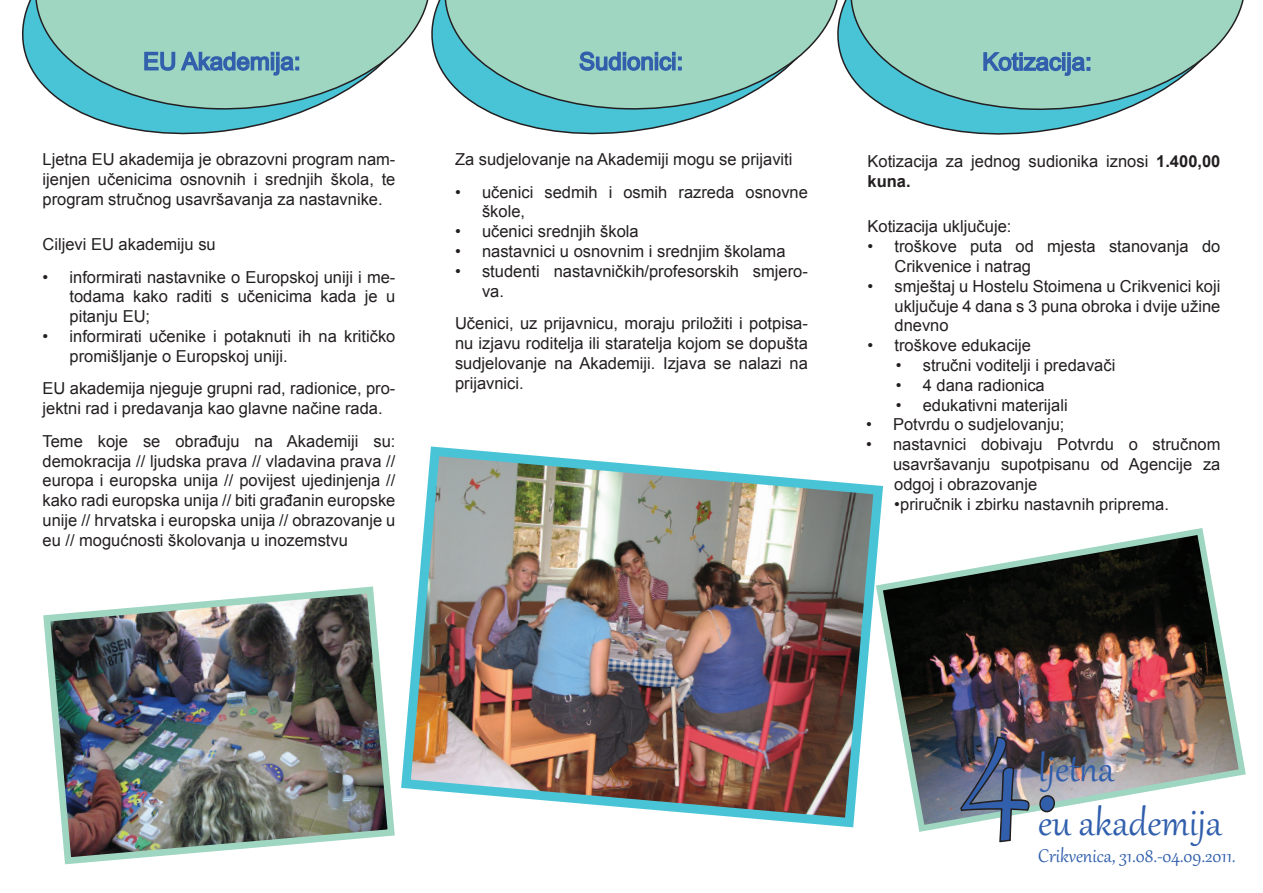
<style>
.page{position:relative;width:1263px;height:893px;background:#fff}
.page>*{position:absolute;margin:0;border:0;box-sizing:border-box;transform-origin:0 0}
.t1{font:180px "Gabriola";color:#315fac}
.t2{font:45px/54px "Gabriola";color:#315fac}
.t3{font:24px "Arial";color:#315fac}
.t4{font:22.5px "Gabriola";color:#315fac}
.t5{font:16.5px/19.8px "Arial";color:#231f20;text-align:justify}
.s1{font-weight:700}
</style>
<div class="page">
<svg style="left:22px;top:13px;width:279px;height:122px"></svg>
<svg style="left:25px;top:0;width:401px;height:113px;background:#9cd4c9"></svg>
<svg style="left:144px;top:48px;width:155px;height:28px;background:#7cb1bb"></svg>
<img style="left:43px;top:586px;width:352px;height:279px">
<svg style="left:426px;top:0;width:284px;height:135px"></svg>
<svg style="left:435px;top:0;width:397px;height:113px;background:#9bd4c8"></svg>
<svg style="left:579px;top:50px;width:103px;height:22px;background:#74a8b9"></svg>
<img style="left:401px;top:446px;width:482px;height:382px">
<svg style="left:832px;top:0;width:282px;height:135px"></svg>
<svg style="left:841px;top:0;width:403px;height:114px;background:#9dd5ca"></svg>
<svg style="left:983px;top:51px;width:107px;height:26px;background:#77acba"></svg>
<img style="left:872px;top:524px;width:374px;height:308px">
<img style="left:959px;top:736px;width:71px;height:107px">
<svg style="left:1038px;top:794px;width:18px;height:19px"></svg>
<h3 class="t3" style="left:143px;top:46px;width:159px">EU Akademija:</h3>
<p class="t5" style="left:43px;top:150px;width:354px">Ljetna EU akademija je obrazovni program nam&shy;ijenjen učenicima osnovnih i srednjih škola, te program stručnog usavršavanja za nastavnike.</p>
<p class="t5" style="left:43px;top:234px;width:175px">Ciljevi EU akademiju su</p>
<p class="t5" style="left:70px;top:267px;width:327px;text-indent:-27px">• informirati nastavnike o Europskoj uniji i me&shy;todama kako raditi s učenicima kada je u pitanju EU;</p>
<p class="t5" style="left:70px;top:326px;width:327px;text-indent:-27px">• informirati učenike i potaknuti ih na kritičko promišljanje o Europskoj uniji.</p>
<p class="t5" style="left:43px;top:379px;width:354px">EU akademija njeguje grupni rad, radionice, pro&shy;jektni rad i predavanja kao glavne načine rada.</p>
<p class="t5" style="left:43px;top:431px;width:354px">Teme koje se obrađuju na Akademiji su: demokracija // ljudska prava // vladavina prava // europa i europska unija // povijest ujedinjenja // kako radi europska unija // biti građanin europske unije // hrvatska i europska unija // obrazovanje u eu // mogućnosti školovanja u inozemstvu</p>
<h3 class="t3" style="left:579px;top:46px;width:106px">Sudionici:</h3>
<p class="t5" style="left:455px;top:150px;width:339px">Za sudjelovanje na Akademiji mogu se prijaviti</p>
<p class="t5" style="left:482px;top:182px;width:327px;text-indent:-27px">• učenici sedmih i osmih razreda osnovne škole,</p>
<p class="t5" style="left:455px;top:222px;width:185px">• učenici srednjih škola</p>
<p class="t5" style="left:455px;top:242px;width:332px">• nastavnici u osnovnim i srednjim školama</p>
<p class="t5" style="left:482px;top:261px;width:327px;text-indent:-27px">• studenti nastavničkih/profesorskih smjero&shy;va.</p>
<p class="t5" style="left:455px;top:314px;width:354px">Učenici, uz prijavnicu, moraju priložiti i potpisa&shy;nu izjavu roditelja ili staratelja kojom se dopušta sudjelovanje na Akademiji. Izjava se nalazi na prijavnici.</p>
<h3 class="t3" style="left:982px;top:46px;width:111px">Kotizacija:</h3>
<p class="t5" style="left:867px;top:152px;width:354px">Kotizacija za jednog sudionika iznosi <span class="s1">1.400,00 kuna.</span></p>
<p class="t5" style="left:867px;top:217px;width:145px">Kotizacija uključuje:</p>
<p class="t5" style="left:894px;top:237px;width:327px;text-indent:-27px">• troškove puta od mjesta stanovanja do<br>Crikvenice i natrag</p>
<p class="t5" style="left:894px;top:276px;width:327px;text-indent:-27px">• smještaj u Hostelu Stoimena u Crikvenici koji uključuje 4 dana s 3 puna obroka i dvije užine dnevno</p>
<p class="t5" style="left:867px;top:336px;width:165px">• troškove edukacije</p>
<p class="t5" style="left:896px;top:355px;width:221px">• stručni voditelji i predavači</p>
<p class="t5" style="left:896px;top:375px;width:150px">• 4 dana radionica</p>
<p class="t5" style="left:896px;top:395px;width:173px">• edukativni materijali</p>
<p class="t5" style="left:866px;top:415px;width:200px">• Potvrdu o sudjelovanju;</p>
<p class="t5" style="left:893px;top:435px;width:329px;text-indent:-27px">• nastavnici dobivaju Potvrdu o stručnom usavršavanju supotpisanu od Agencije za odgoj i obrazovanje</p>
<p class="t5" style="left:894px;top:494px;width:276px">•priručnik i zbirku nastavnih priprema.</p>
<h1 class="t1" style="left:960px;top:642px;width:102px">4.</h1>
<h2 class="t2" style="left:1038px;top:739px;width:185px">ljetna<br>eu akademija</h2>
<h3 class="t4" style="left:1038px;top:841px;width:199px">Crikvenica, 31.08.-04.09.2011.</h3>
</div>
